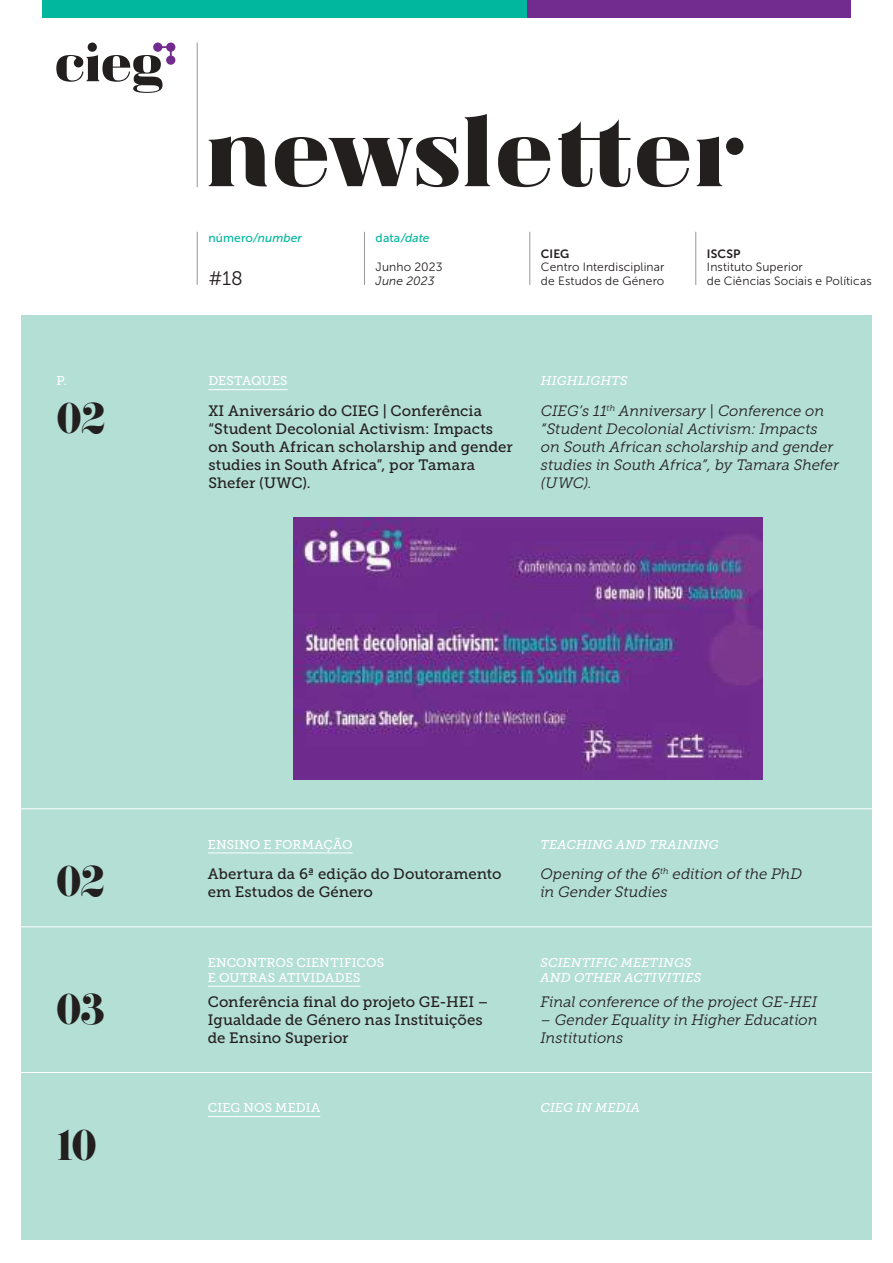
<style>
.page{position:relative;width:893px;height:1263px;background:#fff}
.page>*{position:absolute;margin:0;border:0;box-sizing:border-box;transform-origin:0 0}
.t1{font:37.5px "Eloquent JF Pro";letter-spacing:-.015em;color:#241f1f}
.t2{font:19.5px "Museo Sans 300";color:#241f1f}
.t3{font:15px/18px "Museo Slab 500";color:#241f1f}
.t4{font:italic 15px/18px "Museo Slab 300";letter-spacing:-.005em;color:#241f1f}
.t5{font:italic 12.75px/15.3px "Museo Slab 500";letter-spacing:.01em;color:#fff}
.t6{font:12.75px/15.3px "Museo Slab 500";letter-spacing:.01em;color:#fff}
.t7{font:12px/13.5px "Museo Sans 300";letter-spacing:.01em;color:#241f1f}
.t8{font:italic 12px "Museo Sans 500";letter-spacing:.01em;color:#01b79d}
.t9{font:12px "Museo Sans 700";letter-spacing:.01em;color:#241f1f}
.t10{font:italic 12px "Museo Sans 300";letter-spacing:.01em;color:#241f1f}
.s1{font-style:normal}
</style>
<div class="page">
<div style="left:21px;top:315px;width:851px;height:924px;background:#b3dfd4"></div>
<div style="left:43px;top:0;width:484px;height:17px;background:#01b79d"></div>
<div style="left:527px;top:0;width:323px;height:17px;background:#722c90"></div>
<svg style="left:208px;top:136px;width:59px;height:50px"></svg>
<svg style="left:275px;top:114px;width:215px;height:73px"></svg>
<svg style="left:498px;top:137px;width:52px;height:50px"></svg>
<svg style="left:558px;top:119px;width:72px;height:68px"></svg>
<svg style="left:637px;top:137px;width:52px;height:50px"></svg>
<svg style="left:696px;top:136px;width:27px;height:50px"></svg>
<div style="left:726px;top:138px;width:17px;height:17px;background:#241f1f;border-radius:50%"></div>
<hr style="left:197px;top:43px;width:1px;height:144px;background:#969698">
<hr style="left:197px;top:232px;width:1px;height:53px;background:#969698">
<hr style="left:364px;top:232px;width:1px;height:53px;background:#969698">
<hr style="left:529px;top:232px;width:1px;height:53px;background:#969698">
<hr style="left:695px;top:232px;width:1px;height:53px;background:#969698">
<svg style="left:56px;top:43px;width:119px;height:50px"></svg>
<hr style="left:208px;top:389px;width:80px;height:1px;background:#fff">
<hr style="left:208px;top:986px;width:152px;height:1px;background:#fff">
<hr style="left:208px;top:1116px;width:112px;height:1px;background:#fff">
<hr style="left:208px;top:853px;width:145px;height:1px;background:#fff">
<img style="left:294px;top:517px;width:469px;height:262px">
<hr style="left:0;top:808px;width:893px;height:1px;background:#fff">
<hr style="left:0;top:926px;width:893px;height:1px;background:#fff">
<hr style="left:0;top:1072px;width:893px;height:1px;background:#fff">
<p class="t8" style="left:208px;top:231px;width:95px"><span class="s1">número</span>/number</p>
<p class="t8" style="left:376px;top:231px;width:55px"><span class="s1">data</span>/date</p>
<p class="t6" style="left:56px;top:373px;width:12px">P.</p>
<h1 class="t1" style="left:57px;top:398px;width:50px">02</h1>
<p class="t9" style="left:541px;top:247px;width:30px">CIEG</p>
<p class="t7" style="left:541px;top:261px;width:125px">Centro Interdisciplinar de Estudos de Género</p>
<p class="t9" style="left:707px;top:247px;width:35px">ISCSP</p>
<p class="t7" style="left:707px;top:261px;width:97px">Instituto Superior</p>
<p class="t7" style="left:376px;top:260px;width:68px">Junho 2023</p>
<p class="t10" style="left:376px;top:274px;width:60px">June 2023</p>
<h2 class="t2" style="left:208px;top:268px;width:36px">#18</h2>
<p class="t7" style="left:707px;top:274px;width:166px">de Ciências Sociais e Políticas</p>
<p class="t6" style="left:208px;top:373px;width:81px">DESTAQUES</p>
<p class="t5" style="left:541px;top:373px;width:88px">HIGHLIGHTS</p>
<p class="t4" style="left:541px;top:402px;width:299px">CIEG’s 11<sup>th</sup> Anniversary | Conference on “Student Decolonial Activism: Impacts on South African scholarship and gender studies in South Africa”, by Tamara Shefer (UWC).</p>
<p class="t3" style="left:208px;top:402px;width:306px">XI Aniversário do CIEG | Conferência “Student Decolonial Activism: Impacts on South African scholarship and gender studies in South Africa”, por Tamara Shefer (UWC).</p>
<p class="t6" style="left:208px;top:836px;width:146px">ENSINO E FORMAÇÃO</p>
<p class="t5" style="left:540px;top:836px;width:180px">TEACHING AND TRAINING</p>
<p class="t4" style="left:540px;top:865px;width:263px">Opening of the 6<sup>th</sup> edition of the PhD in Gender Studies</p>
<h1 class="t1" style="left:56px;top:861px;width:50px">02</h1>
<p class="t3" style="left:208px;top:865px;width:295px">Abertura da 6ª edição do Doutoramento em Estudos de Género</p>
<p class="t6" style="left:208px;top:954px;width:178px">ENCONTROS CIENTIFICOS<br>E OUTRAS ATIVIDADES</p>
<p class="t5" style="left:540px;top:954px;width:162px">SCIENTIFIC MEETINGS<br>AND OTHER ACTIVITIES</p>
<p class="t4" style="left:540px;top:993px;width:278px">Final conference of the project GE-HEI</p>
<p class="t4" style="left:540px;top:1011px;width:279px">– Gender Equality in Higher Education<br>Institutions</p>
<h1 class="t1" style="left:56px;top:989px;width:50px">03</h1>
<p class="t3" style="left:208px;top:993px;width:282px">Conferência final do projeto GE-HEI –<br>Igualdade de Género nas Instituições de Ensino Superior</p>
<h1 class="t1" style="left:56px;top:1125px;width:42px">10</h1>
<p class="t6" style="left:208px;top:1100px;width:114px">CIEG NOS MEDIA</p>
<p class="t5" style="left:540px;top:1100px;width:101px">CIEG IN MEDIA</p>
</div>
